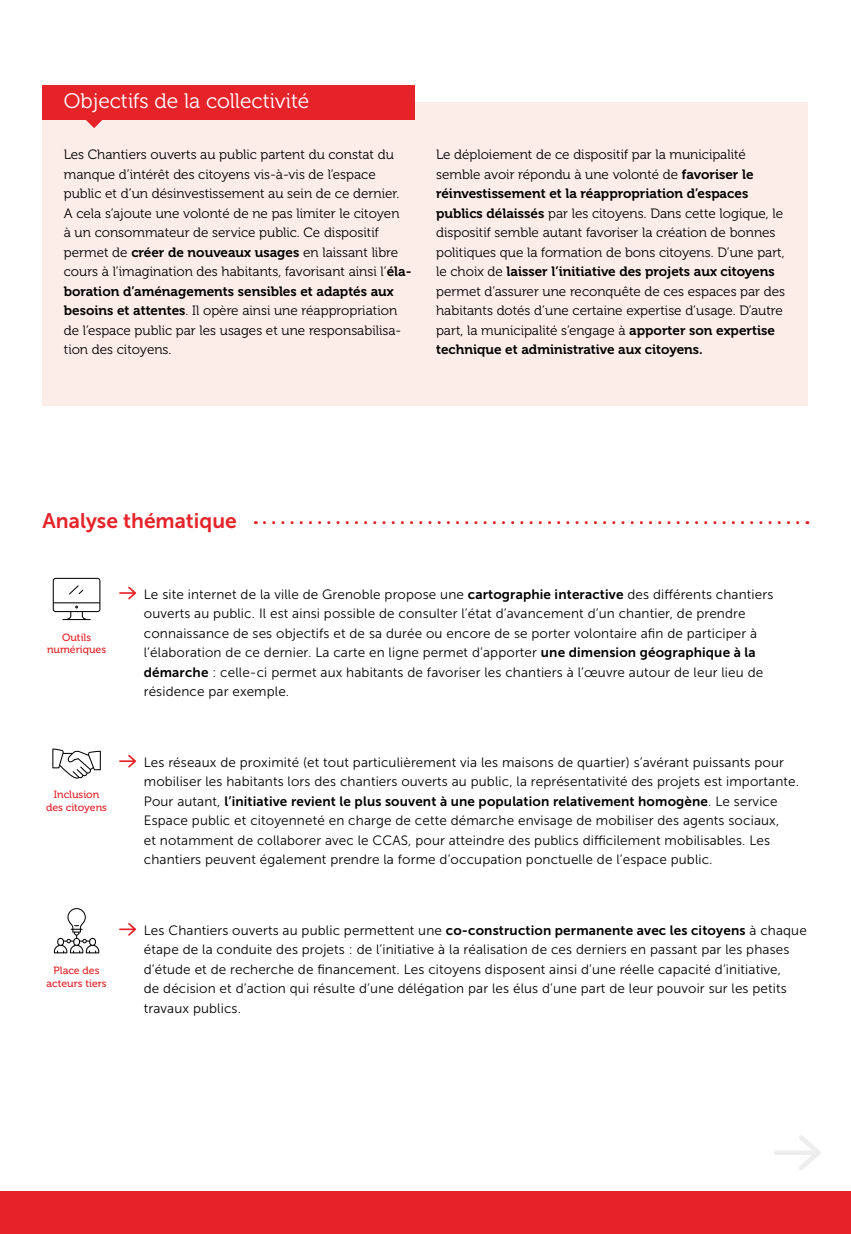
<style>
.page{position:relative;width:851px;height:1234px;background:#fff}
.page>*{position:absolute;margin:0;border:0;box-sizing:border-box;transform-origin:0 0}
.t1{font:21px "Museo 300";color:#fff}
.t2{font:21px "Museo Sans 700";color:#e52329}
.t3{font:13.5px/19.5px "Museo Sans 300";letter-spacing:.01em;color:#000}
.t4{font:13.5px/19.5px "Museo 300";color:#000}
.t5{font:13.5px "Museo 700";color:#000}
.t6{font:13.5px "Museo Sans 700";letter-spacing:.01em;color:#000}
.t7{font:10.5px/12.6px "Museo 500";color:#e52329;text-align:center}
.s1{font-family:"Museo 700"}
.s2{font-family:"Museo 300"}
.s3{font-family:"Museo Sans 700"}
.s4{font-family:"Museo Sans 300"}
</style>
<div class="page">
<div style="left:43px;top:102px;width:765px;height:304px;background:#fdede8"></div>
<div style="left:43px;top:85px;width:372px;height:34px;background:#e52329"></div>
<svg style="left:85px;top:119px;width:18px;height:9px"></svg>
<svg style="left:264px;top:521px;width:543px;height:3px"></svg>
<div style="left:0;top:1191px;width:850px;height:42px;background:#e52329"></div>
<svg style="left:774px;top:1135px;width:46px;height:34px"></svg>
<svg style="left:119px;top:586px;width:17px;height:13px"></svg>
<svg style="left:119px;top:754px;width:17px;height:13px"></svg>
<svg style="left:119px;top:923px;width:17px;height:12px"></svg>
<svg style="left:52px;top:748px;width:49px;height:30px"></svg>
<svg style="left:54px;top:908px;width:45px;height:45px"></svg>
<svg style="left:53px;top:577px;width:47px;height:43px"></svg>
<h1 class="t1" style="left:64px;top:89px;width:247px">Objectifs de la collectivité</h1>
<p class="t4" style="left:64px;top:145px;width:349px">Les Chantiers ouverts au public partent du constat du manque d’intérêt des citoyens vis-à-vis de l’espace public et d’un désinvestissement au sein de ce dernier.<br>A cela s’ajoute une volonté de ne pas limiter le citoyen<br>à un consommateur de service public. Ce dispositif permet de <span class="s1">créer de nouveaux usages</span> en laissant libre cours à l’imagination des habitants, favorisant ainsi l’<span class="s1">éla-</span></p>
<p class="t5" style="left:64px;top:283px;width:331px">boration d’aménagements sensibles et adaptés aux</p>
<p class="t4" style="left:64px;top:301px;width:339px"><span class="s1">besoins et attentes</span>. Il opère ainsi une réappropriation de l’espace public par les usages et une responsabilisa&shy;tion des citoyens.</p>
<p class="t4" style="left:436px;top:145px;width:319px">Le déploiement de ce dispositif par la municipalité semble avoir répondu à une volonté de <span class="s1">favoriser le</span></p>
<p class="t5" style="left:436px;top:186px;width:313px">réinvestissement et la réappropriation d’espaces</p>
<p class="t4" style="left:436px;top:203px;width:350px"><span class="s1">publics délaissés</span> par les citoyens. Dans cette logique, le dispositif semble autant favoriser la création de bonnes politiques que la formation de bons citoyens. D’une part,</p>
<p class="t5" style="left:436px;top:264px;width:340px"><span class="s2">le choix de</span> laisser l’initiative des projets aux citoyens</p>
<p class="t4" style="left:436px;top:281px;width:350px">permet d’assurer une reconquête de ces espaces par des habitants dotés d’une certaine expertise d’usage. D’autre part, la municipalité s’engage à <span class="s1">apporter son expertise</span></p>
<p class="t5" style="left:436px;top:342px;width:268px">technique et administrative aux citoyens.</p>
<h1 class="t2" style="left:43px;top:509px;width:196px">Analyse thématique</h1>
<p class="t7" style="left:47px;top:631px;width:61px">Outils numériques</p>
<p class="t7" style="left:46px;top:788px;width:62px">Inclusion des citoyens</p>
<p class="t7" style="left:46px;top:964px;width:62px">Place des acteurs tiers</p>
<p class="t3" style="left:144px;top:584px;width:631px">Le site internet de la ville de Grenoble propose une <span class="s3">cartographie interactive</span> des différents chantiers ouverts au public. Il est ainsi possible de consulter l’état d’avancement d’un chantier, de prendre connaissance de ses objectifs et de sa durée ou encore de se porter volontaire afin de participer à l’élaboration de ce dernier. La carte en ligne permet d’apporter <span class="s3">une dimension géographique à la démarche</span> : celle-ci permet aux habitants de favoriser les chantiers à l’œuvre autour de leur lieu de résidence par exemple.</p>
<p class="t3" style="left:144px;top:752px;width:656px">Les réseaux de proximité (et tout particulièrement via les maisons de quartier) s’avérant puissants pour mobiliser les habitants lors des chantiers ouverts au public, la représentativité des projets est importante.</p>
<p class="t6" style="left:144px;top:793px;width:635px"><span class="s4">Pour autant,</span> l’initiative revient le plus souvent à une population relativement homogène<span class="s4">. Le service</span></p>
<p class="t3" style="left:144px;top:810px;width:637px">Espace public et citoyenneté en charge de cette démarche envisage de mobiliser des agents sociaux, et notamment de collaborer avec le CCAS, pour atteindre des publics difficilement mobilisables. Les chantiers peuvent également prendre la forme d’occupation ponctuelle de l’espace public.</p>
<p class="t3" style="left:144px;top:920px;width:664px">Les Chantiers ouverts au public permettent une <span class="s3">co-construction permanente avec les citoyens</span> à chaque étape de la conduite des projets : de l’initiative à la réalisation de ces derniers en passant par les phases d’étude et de recherche de financement. Les citoyens disposent ainsi d’une réelle capacité d’initiative,<br>de décision et d’action qui résulte d’une délégation par les élus d’une part de leur pouvoir sur les petits travaux publics.</p>
</div>
